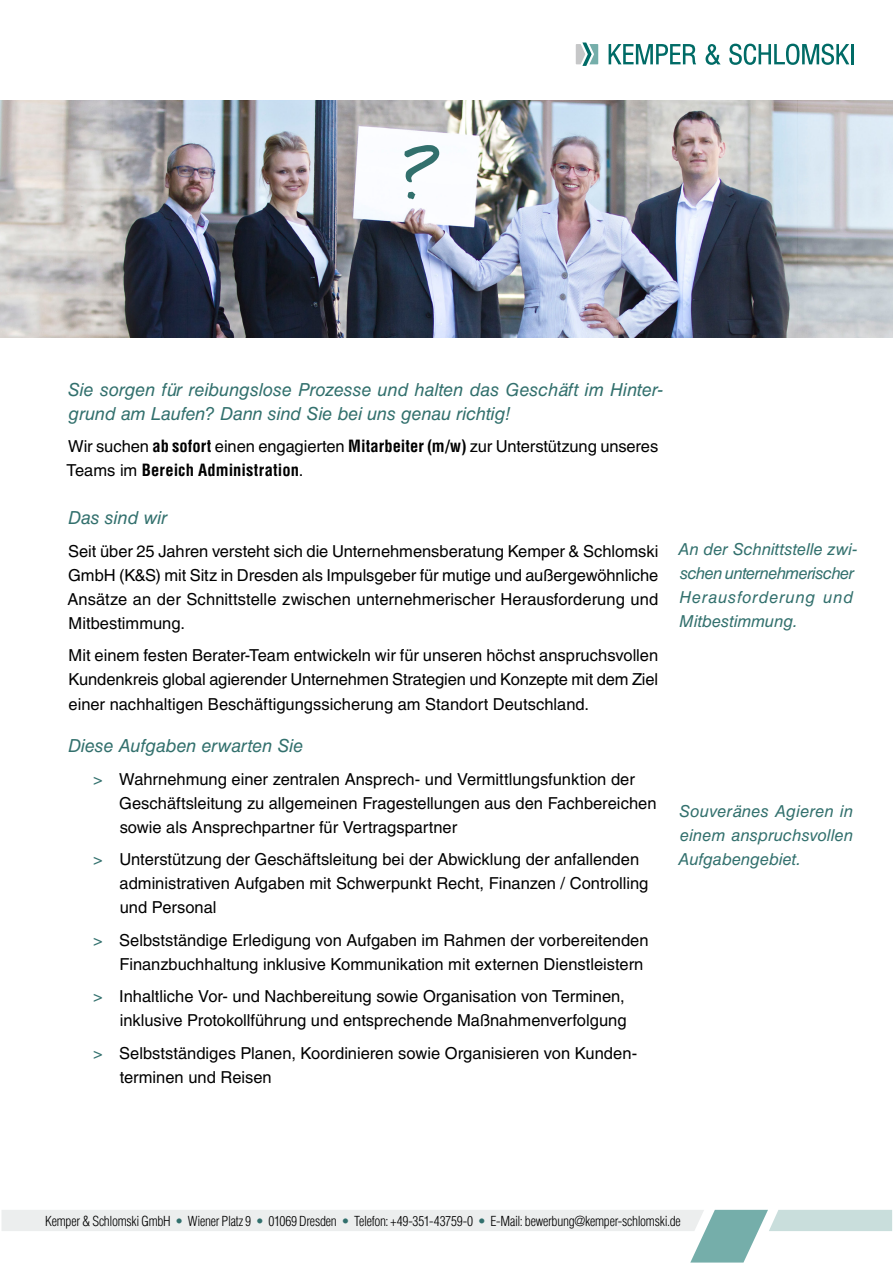
<style>
.page{position:relative;width:893px;height:1263px;background:#fff}
.page>*{position:absolute;margin:0;border:0;box-sizing:border-box;transform-origin:0 0}
.t1{font:700 65.25px "Daniel";color:#32706d}
.t2{font:italic 18px/24px "Helvetica LT Std";letter-spacing:-.005em;color:#32706d}
.t3{font:16.5px/24px "Helvetica LT Std";color:#000}
.t4{font:italic 16.5px/24px "Helvetica LT Std";color:#32706d}
.t5{font:300 condensed 13.5px "Helvetica LT Std";letter-spacing:-.02em;color:#000}
.s1{font-weight:700;font-stretch:condensed}
.s2{color:#32706d}
</style>
<div class="page">
<svg style="left:2px;top:1210px;width:890px;height:52px"></svg>
<svg style="left:609px;top:44px;width:87px;height:20px"></svg>
<svg style="left:706px;top:44px;width:15px;height:21px"></svg>
<svg style="left:729px;top:44px;width:120px;height:21px"></svg>
<hr style="left:851px;top:44px;width:3px;height:20px;background:#006b66">
<svg style="left:576px;top:43px;width:22px;height:23px"></svg>
<img style="left:0;top:100px;width:893px;height:238px">
<h1 class="t1" style="left:401px;top:138px;width:37px">?</h1>
<p class="t2" style="left:68px;top:377px;width:597px">Sie sorgen für reibungslose Prozesse und halten das Geschäft im Hinter&shy;grund am Laufen? Dann sind Sie bei uns genau richtig!</p>
<p class="t3" style="left:66px;top:434px;width:593px">Wir suchen <span class="s1">ab sofort</span> einen engagierten <span class="s1">Mitarbeiter (m/w)</span> zur Unterstützung unseres<br>Teams im <span class="s1">Bereich Administration</span>.</p>
<p class="t2" style="left:68px;top:506px;width:101px">Das sind wir</p>
<p class="t3" style="left:67px;top:539px;width:592px;text-align:justify">Seit über 25 Jahren versteht sich die Unternehmensberatung Kemper &amp; Schlomski GmbH (K&amp;S) mit Sitz in Dresden als Impulsgeber für mutige und außergewöhnliche Ansätze an der Schnittstelle zwischen unternehmerischer Herausforderung und Mitbestimmung.</p>
<p class="t3" style="left:69px;top:644px;width:591px;text-align:justify">Mit einem festen Berater-Team entwickeln wir für unseren höchst anspruchsvollen Kundenkreis global agierender Unternehmen Strategien und Konzepte mit dem Ziel einer nachhaltigen Beschäftigungssicherung am Standort Deutschland.</p>
<p class="t2" style="left:68px;top:734px;width:237px">Diese Aufgaben erwarten Sie</p>
<p class="t3" style="left:119px;top:767px;width:539px;text-indent:-26px"><span class="s2">&gt;</span> Wahrnehmung einer zentralen Ansprech- und Vermittlungsfunktion der<br>Geschäftsleitung zu allgemeinen Fragestellungen aus den Fachbereichen sowie als Ansprechpartner für Vertragspartner</p>
<p class="t3" style="left:120px;top:847px;width:530px;text-indent:-26px"><span class="s2">&gt;</span> Unterstützung der Geschäftsleitung bei der Abwicklung der anfallenden administrativen Aufgaben mit Schwerpunkt Recht, Finanzen / Controlling und Personal</p>
<p class="t3" style="left:119px;top:928px;width:531px;text-indent:-26px"><span class="s2">&gt;</span> Selbstständige Erledigung von Aufgaben im Rahmen der vorbereitenden<br>Finanzbuchhaltung inklusive Kommunikation mit externen Dienstleistern</p>
<p class="t3" style="left:93px;top:984px;width:535px;text-align:right"><span class="s2">&gt;</span> Inhaltliche Vor- und Nachbereitung sowie Organisation von Terminen, inklusive Protokollführung und entsprechende Maßnahmenverfolgung</p>
<p class="t3" style="left:120px;top:1041px;width:519px;text-indent:-26px"><span class="s2">&gt;</span> Selbstständiges Planen, Koordinieren sowie Organisieren von Kunden&shy;terminen und Reisen</p>
<p class="t4" style="left:678px;top:537px;width:181px">An der Schnittstelle zwi&shy;schen unternehmerischer<br>Herausforderung und<br>Mitbestimmung.</p>
<p class="t4" style="left:679px;top:799px;width:176px;text-align:justify">Souveränes Agieren in einem anspruchsvollen Aufgabengebiet.</p>
<p class="t5" style="left:45px;top:1212px;width:637px">Kemper &amp; Schlomski GmbH <span class="s2">•</span> Wiener Platz 9 <span class="s2">•</span> 01069 Dresden <span class="s2">•</span> Telefon: +49-351-43759-0 <span class="s2">•</span> E-Mail: bewerbung@kemper-schlomski.de</p>
</div>
